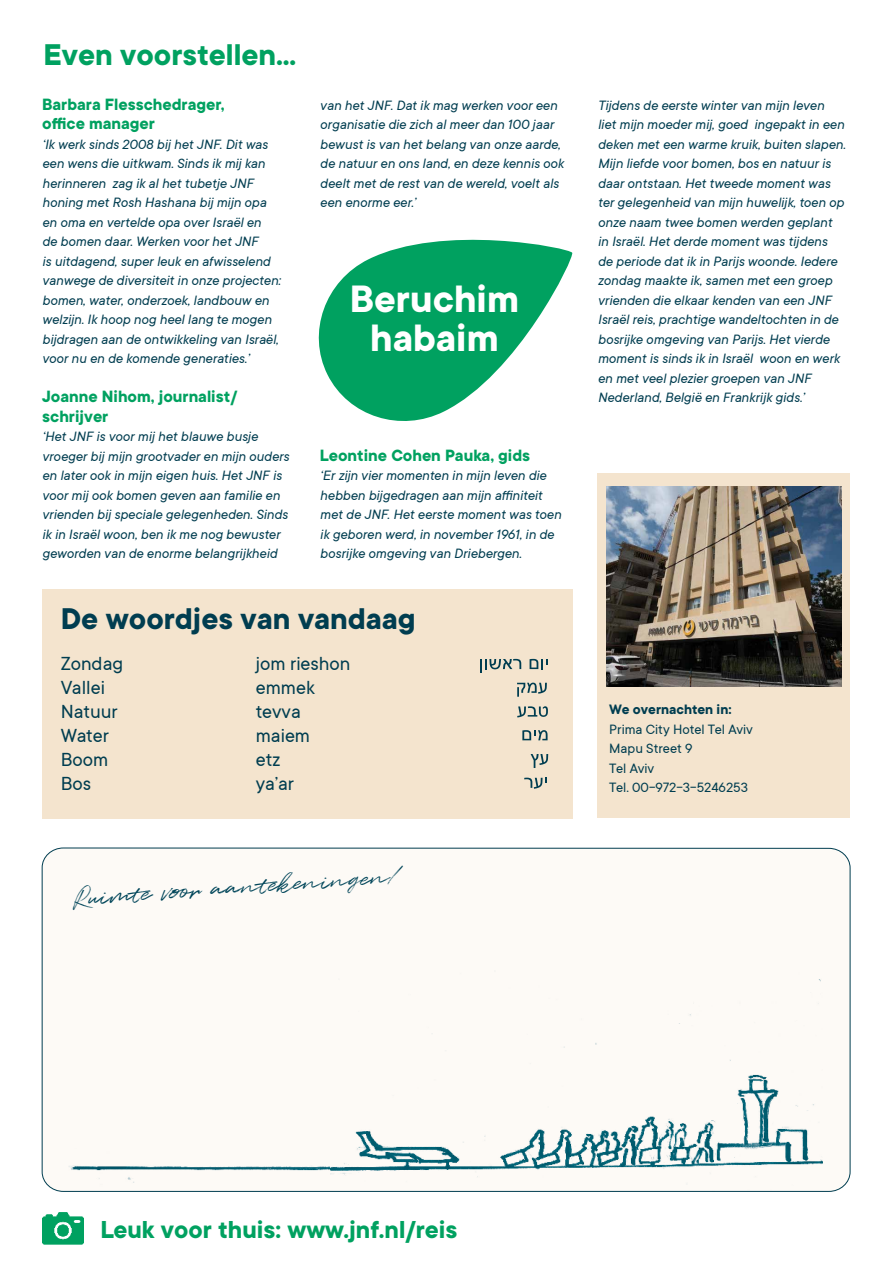
<style>
.page{position:relative;width:893px;height:1263px;background:#fff}
.page>*{position:absolute;margin:0;border:0;box-sizing:border-box;transform-origin:0 0}
.t1{font:700 42px/39px "TT Commons";color:#fff;text-align:center}
.t2{font:700 33px "TT Commons";color:#003d50}
.t3{font:700 33px "TT Commons";color:#00a160}
.t4{font:700 27px "TT Commons";color:#00a160}
.t5{font:26.25px "Quentin";color:#004559}
.t6{font:21px "TT Commons";color:#003d50}
.t7{font:700 18px/19.5px "TT Commons";color:#00a160}
.t8{font:italic 15px/19.5px "TT Commons";color:#003d50}
.t9{font:15px/19.5px "TT Commons";color:#003d50}
.t10{font:700 15px "TT Commons";color:#003d50}
</style>
<div class="page">
<svg style="left:318px;top:239px;width:255px;height:182px;fill:#00a160"></svg>
<div style="left:42px;top:848px;width:808px;height:343px;background:#fdfaf6;border-radius:20px"></div>
<img style="left:329px;top:979px;width:493px;height:212px">
<img style="left:69px;top:1165px;width:260px;height:18px">
<div style="left:42px;top:589px;width:530px;height:229px;background:#f4e4ce"></div>
<div style="left:598px;top:473px;width:252px;height:344px;background:#f4e4ce"></div>
<img style="left:606px;top:487px;width:236px;height:199px">
<img style="left:42px;top:1212px;width:41px;height:33px">
<svg style="left:530px;top:659px;width:18px;height:10px"></svg>
<svg style="left:480px;top:659px;width:41px;height:14px"></svg>
<svg style="left:517px;top:683px;width:30px;height:14px"></svg>
<svg style="left:517px;top:706px;width:31px;height:11px"></svg>
<svg style="left:522px;top:730px;width:26px;height:10px"></svg>
<svg style="left:531px;top:754px;width:17px;height:14px"></svg>
<svg style="left:524px;top:778px;width:23px;height:11px"></svg>
<h2 class="t3" style="left:43px;top:36px;width:254px">Even voorstellen...</h2>
<p class="t7" style="left:42px;top:95px;width:184px">Barbara Flesschedrager, office manager</p>
<p class="t8" style="left:42px;top:134px;width:240px">‘Ik werk sinds 2008 bij het JNF. Dit was een wens die uitkwam. Sinds ik mij kan herinneren zag ik al het tubetje JNF honing met Rosh Hashana bij mijn opa en oma en vertelde opa over Israël en<br>de bomen daar. Werken voor het JNF<br>is uitdagend, super leuk en afwisselend vanwege de diversiteit in onze projecten: bomen, water, onderzoek, landbouw en welzijn. Ik hoop nog heel lang te mogen bijdragen aan de ontwikkeling van Israël, voor nu en de komende generaties.’</p>
<p class="t7" style="left:42px;top:387px;width:197px">Joanne Nihom, journalist/ schrijver</p>
<p class="t8" style="left:42px;top:427px;width:248px">‘Het JNF is voor mij het blauwe busje vroeger bij mijn grootvader en mijn ouders en later ook in mijn eigen huis. Het JNF is voor mij ook bomen geven aan familie en vrienden bij speciale gelegenheden. Sinds ik in Israël woon, ben ik me nog bewuster geworden van de enorme belangrijkheid</p>
<p class="t8" style="left:320px;top:95px;width:245px">van het JNF. Dat ik mag werken voor een organisatie die zich al meer dan 100 jaar bewust is van het belang van onze aarde, de natuur en ons land, en deze kennis ook deelt met de rest van de wereld, voelt als een enorme eer.’</p>
<h1 class="t1" style="left:350px;top:281px;width:171px">Beruchim habaim</h1>
<p class="t7" style="left:320px;top:446px;width:212px">Leontine Cohen Pauka, gids</p>
<p class="t8" style="left:320px;top:466px;width:243px">‘Er zijn vier momenten in mijn leven die hebben bijgedragen aan mijn affiniteit met de JNF. Het eerste moment was toen ik geboren werd, in november 1961, in de bosrijke omgeving van Driebergen.</p>
<h2 class="t2" style="left:61px;top:601px;width:356px">De woordjes van vandaag</h2>
<h3 class="t6" style="left:61px;top:652px;width:64px">Zondag</h3>
<h3 class="t6" style="left:256px;top:652px;width:96px">jom rieshon</h3>
<h3 class="t6" style="left:61px;top:676px;width:46px">Vallei</h3>
<h3 class="t6" style="left:256px;top:676px;width:61px">emmek</h3>
<h3 class="t6" style="left:61px;top:700px;width:59px">Natuur</h3>
<h3 class="t6" style="left:256px;top:700px;width:47px">tevva</h3>
<h3 class="t6" style="left:61px;top:724px;width:50px">Water</h3>
<h3 class="t6" style="left:256px;top:724px;width:56px">maiem</h3>
<h3 class="t6" style="left:61px;top:748px;width:49px">Boom</h3>
<h3 class="t6" style="left:256px;top:748px;width:26px">etz</h3>
<h3 class="t6" style="left:61px;top:772px;width:32px">Bos</h3>
<h3 class="t6" style="left:256px;top:772px;width:40px">ya’ar</h3>
<h3 class="t5" style="left:71px;top:881px;width:333px;rotate:-4deg">Ruimte voo r aantekeningen/</h3>
<p class="t8" style="left:598px;top:95px;width:249px">Tijdens de eerste winter van mijn leven liet mijn moeder mij, goed ingepakt in een deken met een warme kruik, buiten slapen.<br>Mijn liefde voor bomen, bos en natuur is daar ontstaan. Het tweede moment was ter gelegenheid van mijn huwelijk, toen op onze naam twee bomen werden geplant in Israël. Het derde moment was tijdens de periode dat ik in Parijs woonde. Iedere zondag maakte ik, samen met een groep vrienden die elkaar kenden van een JNF Israël reis, prachtige wandeltochten in de bosrijke omgeving van Parijs. Het vierde moment is sinds ik in Israël woon en werk en met veel plezier groepen van JNF Nederland, België en Frankrijk gids.’</p>
<p class="t10" style="left:609px;top:701px;width:124px">We overnachten in:</p>
<p class="t9" style="left:609px;top:719px;width:145px">Prima City Hotel Tel Aviv<br>Mapu Street 9<br>Tel Aviv<br>Tel. 00-972-3-5246253</p>
<h3 class="t4" style="left:100px;top:1214px;width:359px">Leuk voor thuis: www.jnf.nl/reis</h3>
</div>
